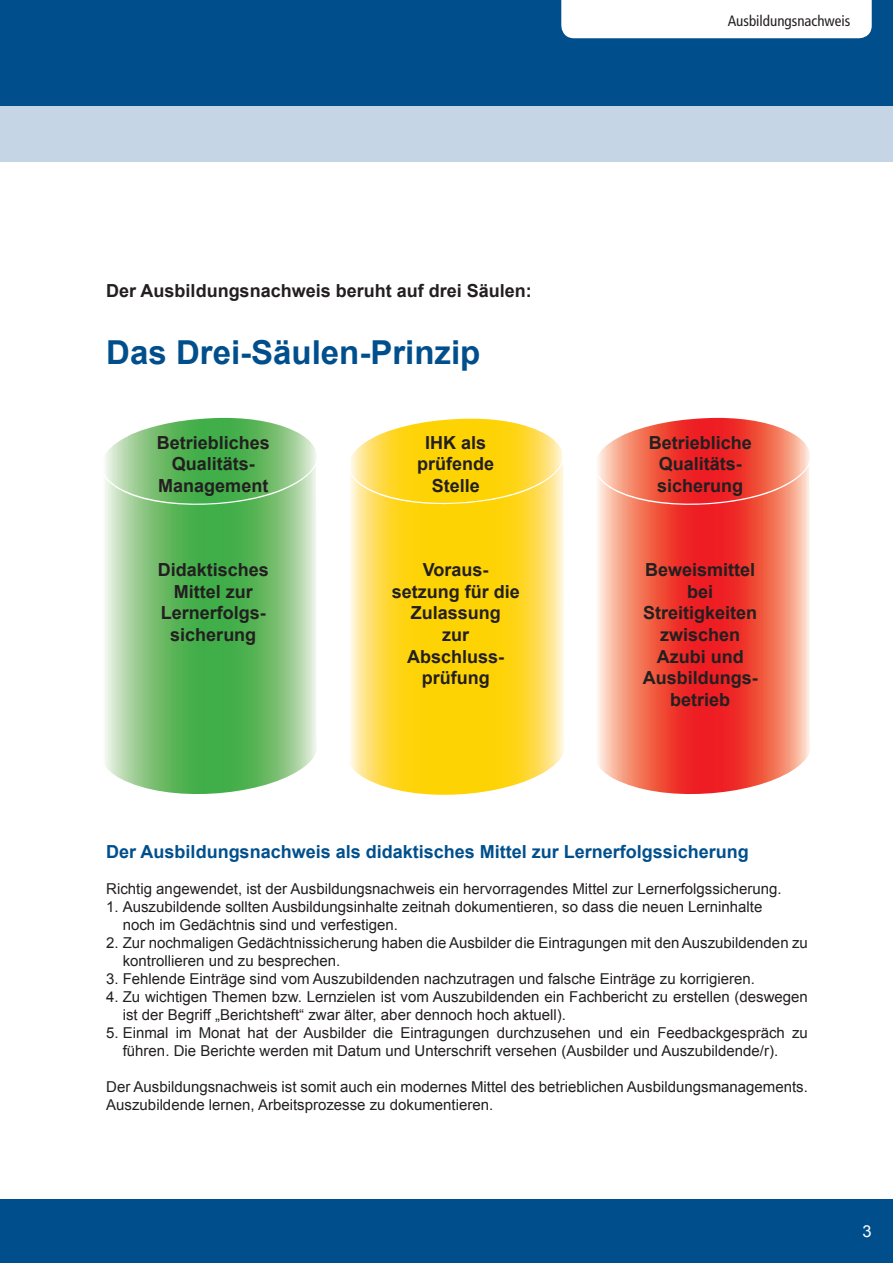
<style>
.page{position:relative;width:893px;height:1263px;background:#fff}
.page>*{position:absolute;margin:0;border:0;box-sizing:border-box;transform-origin:0 0}
.t1{font:700 33px "Arial";color:#004f8c}
.t2{font:700 18px/21.6px "Arial";color:#231f20;text-align:center}
.t3{font:700 18px "Arial";color:#004f8c}
.t4{font:16.5px "Arial";color:#fff}
.t5{font:15px/18px "Arial";color:#231f20}
.t6{font:condensed 15px "Frutiger";color:#231f20}
</style>
<div class="page">
<div style="left:0;top:1199px;width:893px;height:64px;background:#004f8c"></div>
<div style="left:0;top:0;width:893px;height:106px;background:#004f8c"></div>
<div style="left:0;top:106px;width:893px;height:56px;background:#c5d5e5"></div>
<div style="left:561px;top:0;width:311px;height:38px;background:#fff"></div>
<svg style="left:105px;top:418px;width:211px;height:47px"></svg>
<svg style="left:105px;top:465px;width:212px;height:329px;background:#7cc37a"></svg>
<svg style="left:351px;top:418px;width:212px;height:42px"></svg>
<svg style="left:350px;top:460px;width:214px;height:335px;background:#feda39"></svg>
<svg style="left:597px;top:418px;width:213px;height:47px"></svg>
<svg style="left:597px;top:465px;width:213px;height:329px;background:#f2695a"></svg>
<p class="t6" style="left:728px;top:12px;width:124px">Ausbildungsnachweis</p>
<p class="t2" style="left:106px;top:280px;width:427px">Der Ausbildungsnachweis beruht auf drei Säulen:</p>
<h1 class="t1" style="left:106px;top:331px;width:376px">Das Drei-Säulen-Prinzip</h1>
<p class="t2" style="left:157px;top:432px;width:115px">Betriebliches<br>Qualitäts-<br>Management</p>
<p class="t2" style="left:417px;top:432px;width:79px">IHK als prüfende<br>Stelle</p>
<p class="t2" style="left:649px;top:432px;width:105px">Betriebliche<br>Qualitäts&shy;sicherung</p>
<p class="t2" style="left:158px;top:560px;width:113px">Didaktisches<br>Mittel zur<br>Lernerfolgs&shy;sicherung</p>
<p class="t2" style="left:392px;top:560px;width:130px">Voraus&shy;setzung für die<br>Zulassung<br>zur<br>Abschluss&shy;prüfung</p>
<p class="t2" style="left:643px;top:560px;width:117px">Beweismittel bei<br>Streitigkeiten zwischen<br>Azubi und<br>Ausbildungs&shy;betrieb</p>
<p class="t3" style="left:106px;top:840px;width:644px">Der Ausbildungsnachweis als didaktisches Mittel zur Lernerfolgssicherung</p>
<p class="t5" style="left:106px;top:880px;width:677px">Richtig angewendet, ist der Ausbildungsnachweis ein hervorragendes Mittel zur Lernerfolgssicherung.</p>
<p class="t5" style="left:123px;top:898px;width:641px;text-indent:-16px">1. Auszubildende sollten Ausbildungsinhalte zeitnah dokumentieren, so dass die neuen Lerninhalte noch im Gedächtnis sind und verfestigen.</p>
<p class="t5" style="left:123px;top:934px;width:687px;text-indent:-16px">2. Zur nochmaligen Gedächtnissicherung haben die Ausbilder die Eintragungen mit den Auszubildenden zu kontrollieren und zu besprechen.</p>
<p class="t5" style="left:106px;top:970px;width:650px">3. Fehlende Einträge sind vom Auszubildenden nachzutragen und falsche Einträge zu korrigieren.</p>
<p class="t5" style="left:123px;top:988px;width:687px;text-indent:-16px">4. Zu wichtigen Themen bzw. Lernzielen ist vom Auszubildenden ein Fachbericht zu erstellen (deswegen ist der Begriff „Berichtsheft“ zwar älter, aber dennoch hoch aktuell).</p>
<p class="t5" style="left:123px;top:1024px;width:687px;text-indent:-16px">5. Einmal im Monat hat der Ausbilder die Eintragungen durchzusehen und ein Feedbackgespräch zu führen. Die Berichte werden mit Datum und Unterschrift versehen (Ausbilder und Auszubildende/r).</p>
<p class="t5" style="left:106px;top:1078px;width:703px">Der Ausbildungsnachweis ist somit auch ein modernes Mittel des betrieblichen Ausbildungsmanagements.<br>Auszubildende lernen, Arbeitsprozesse zu dokumentieren.</p>
<p class="t4" style="left:862px;top:1220px;width:11px">3</p>
</div>
